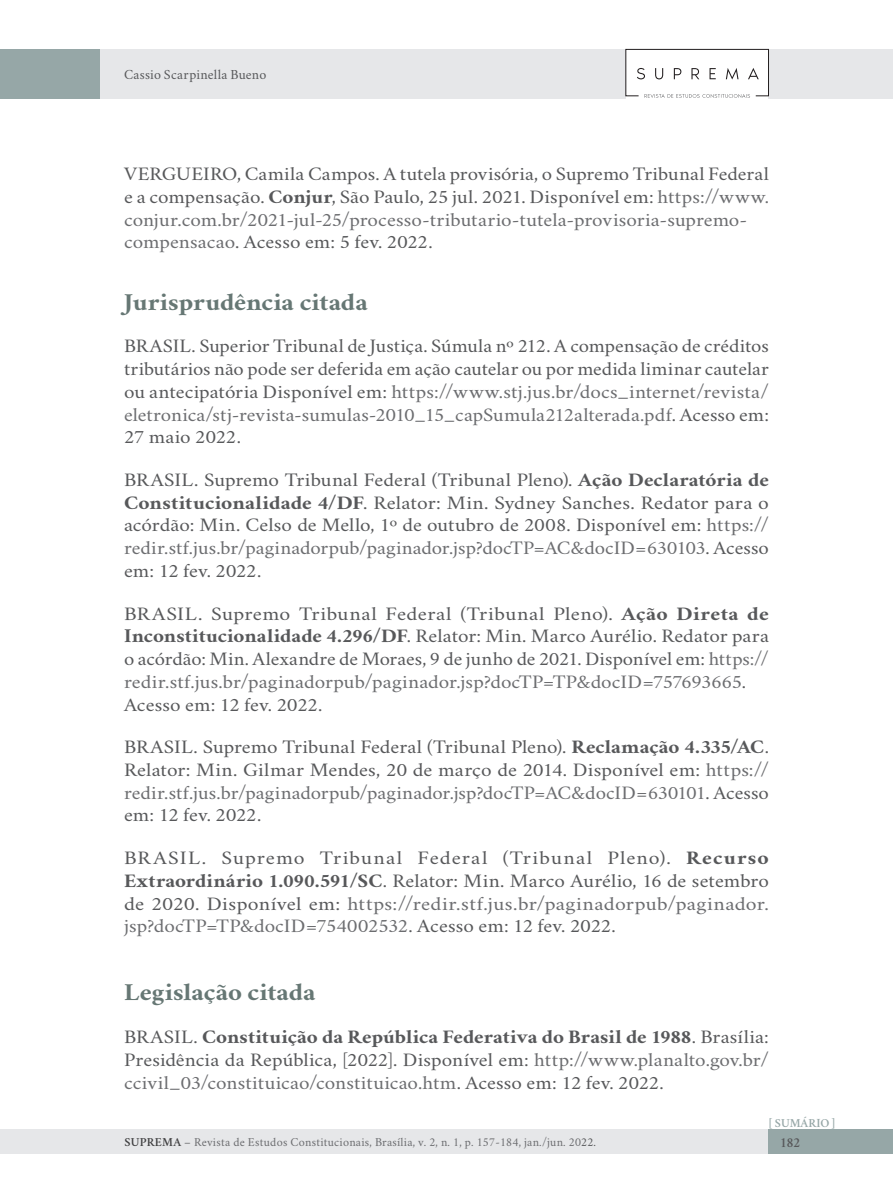
<style>
.page{position:relative;width:893px;height:1191px;background:#fff}
.page>*{position:absolute;margin:0;border:0;box-sizing:border-box;transform-origin:0 0}
.Titulo{font:700 24.5px "Crimson";color:#667774;scale:1.1 1}
.TEXTO_REFERENCIAS{font:19.25px/22.8px "Crimson";color:#57585a;text-align:justify;scale:1.1 1}
.TEXTO_REFERENCIAS-2{font:19.25px/22.8px "Crimson";color:#57585a;scale:1.13 1}
.TEXTO_REFERENCIAS-3{font:19.25px/22.8px "Crimson";color:#57585a;text-align:justify;scale:1.08 1}
.TEXTO_REFERENCIAS-4{font:19.25px/22.8px "Crimson";color:#57585a;scale:1.09 1}
.t1{font:14px "Crimson";letter-spacing:.015em;color:#57585a}
.t2{font:600 14px "Crimson";color:#57585a}
.t3{font:12.25px "Crimson";letter-spacing:.02em;color:#6c6d70}
.t4{font:600 12.25px "Crimson";color:#96a7a7}
.s1{font-weight:700}
.s2{color:#6c6d70}
.s3{font-weight:600;color:#3e3e3f}
.s4{color:#57585a}
</style>
<div class="page">
<div style="left:0;top:1129px;width:790px;height:25px;background:#e6e7e9"></div>
<div style="left:0;top:49px;width:892px;height:50px;background:#e6e7e9"></div>
<div style="left:768px;top:1129px;width:124px;height:25px;background:#96a7a7"></div>
<div style="left:0;top:49px;width:99px;height:50px;background:#96a7a7"></div>
<div style="left:626px;top:50px;width:142px;height:49px;background:#fff"></div>
<svg style="left:625px;top:48px;width:144px;height:50px"></svg>
<p class="t1" style="left:124px;top:64px;width:144px">Cassio Scarpinella Bueno</p>
<p class="TEXTO_REFERENCIAS-4" style="left:124px;top:160px;width:593px">VERGUEIRO, Camila Campos. A tutela provisória, o Supremo Tribunal Federal e a compensação. <span class="s1">Conjur</span>, São Paulo, 25 jul. 2021. Disponível em: <span class="s2">https://www. conjur.com.br/2021-jul-25/processo-tributario-tutela-provisoria-supremo&shy;compensacao</span>. Acesso em: 5 fev. 2022.</p>
<p class="Titulo" style="left:124px;top:283px;width:223px">Jurisprudência citada</p>
<p class="TEXTO_REFERENCIAS-3" style="left:124px;top:332px;width:599px">BRASIL. Superior Tribunal de Justiça. Súmula nº 212. A compensação de créditos tributários não pode ser deferida em ação cautelar ou por medida liminar cautelar ou antecipatória Disponível em: <span class="s2">https://www.stj.jus.br/docs_internet/revista/ eletronica/stj-revista-sumulas-2010_15_capSumula212alterada.pdf</span>. Acesso em:<br>27 maio 2022.</p>
<p class="TEXTO_REFERENCIAS" style="left:124px;top:466px;width:588px">BRASIL. Supremo Tribunal Federal (Tribunal Pleno). <span class="s1">Ação Declaratória de Constitucionalidade 4/DF</span>. Relator: Min. Sydney Sanches. Redator para o acórdão: Min. Celso de Mello, 1º de outubro de 2008. Disponível em: <span class="s2">https:// redir.stf.jus.br/paginadorpub/paginador.jsp?docTP=AC&amp;docID=630103</span>. Acesso em: 12 fev. 2022.</p>
<p class="TEXTO_REFERENCIAS-2" style="left:124px;top:599px;width:572px">BRASIL. Supremo Tribunal Federal (Tribunal Pleno). <span class="s1">Ação Direta de Inconstitucionalidade 4.296/DF</span>. Relator: Min. Marco Aurélio. Redator para o acórdão: Min. Alexandre de Moraes, 9 de junho de 2021. Disponível em: <span class="s2">https:// redir.stf.jus.br/paginadorpub/paginador.jsp?docTP=TP&amp;docID=757693665</span>.<br>Acesso em: 12 fev. 2022.</p>
<p class="TEXTO_REFERENCIAS" style="left:124px;top:733px;width:588px">BRASIL. Supremo Tribunal Federal (Tribunal Pleno). <span class="s1">Reclamação 4.335/AC</span>.<br>Relator: Min. Gilmar Mendes, 20 de março de 2014. Disponível em: <span class="s2">https:// redir.stf.jus.br/paginadorpub/paginador.jsp?docTP=AC&amp;docID=630101</span>. Acesso em: 12 fev. 2022.</p>
<p class="TEXTO_REFERENCIAS-2" style="left:124px;top:844px;width:572px;text-align:justify">BRASIL. Supremo Tribunal Federal (Tribunal Pleno). <span class="s1">Recurso Extraordinário 1.090.591/SC</span>. Relator: Min. Marco Aurélio, 16 de setembro de 2020. Disponível em: <span class="s2">https://redir.stf.jus.br/paginadorpub/paginador. jsp?docTP=TP&amp;docID=754002532</span>. Acesso em: 12 fev. 2022.</p>
<p class="Titulo" style="left:124px;top:974px;width:176px">Legislação citada</p>
<p class="TEXTO_REFERENCIAS" style="left:124px;top:1023px;width:588px">BRASIL. <span class="s1">Constituição da República Federativa do Brasil de 1988</span>. Brasília:<br>Presidência da República, [2022]. Disponível em: <span class="s2">http://www.planalto.gov.br/ ccivil_03/constituicao/constituicao.htm</span>. Acesso em: 12 fev. 2022.</p>
<p class="t4" style="left:769px;top:1114px;width:68px">[ SUMÁRIO ]</p>
<p class="t3" style="left:125px;top:1132px;width:473px"><span class="s3">SUPREMA</span> – Revista de Estudos Constitucionais, Brasília, v. 2, n. 1, p. 157-184, jan./jun. 20<span class="s4">22.</span></p>
<p class="t2" style="left:780px;top:1132px;width:21px">182</p>
</div>
